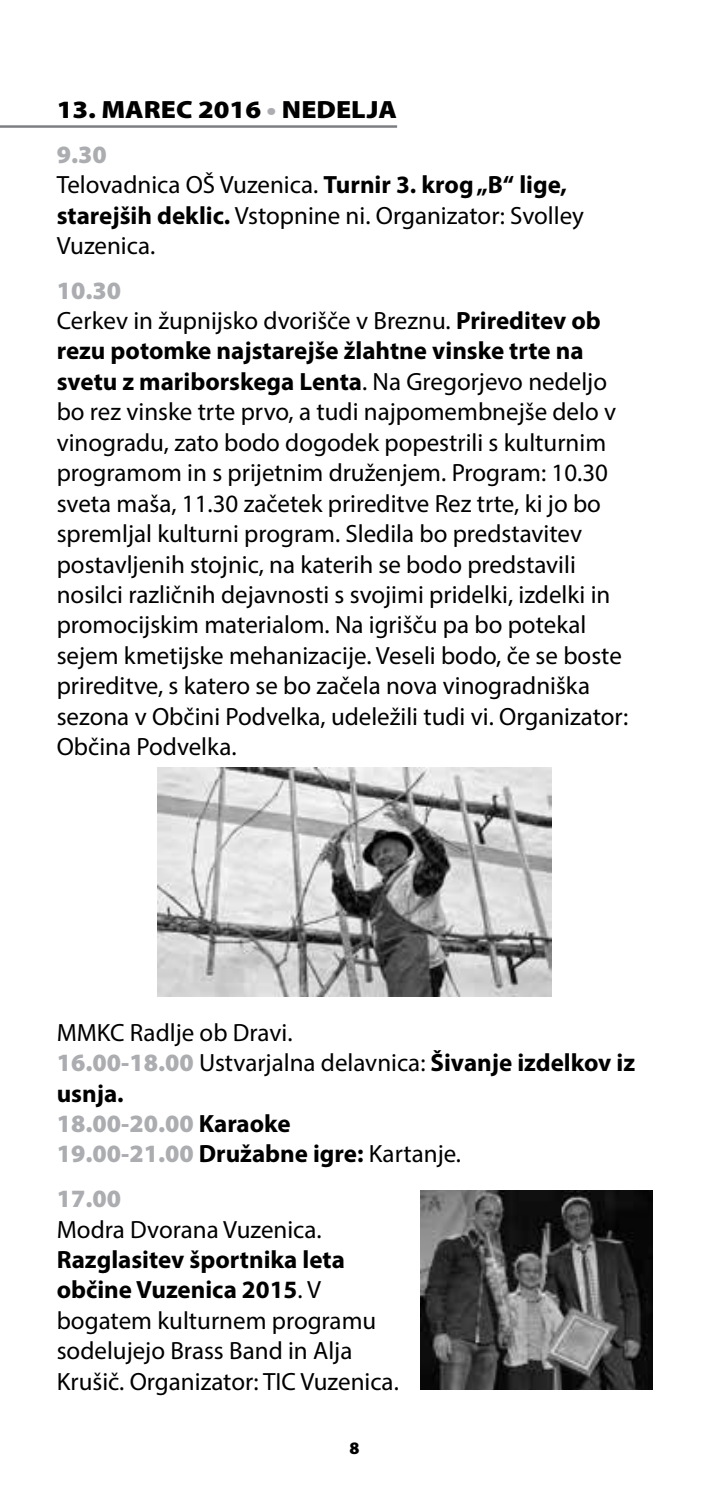
<style>
.page{position:relative;width:709px;height:1489px;background:#fff}
.page>*{position:absolute;margin:0;border:0;box-sizing:border-box;transform-origin:0 0}
.t1{font:25px/30.5px "Myriad Pro";color:#000}
.t2{font:900 25px/44.5px "Myriad Pro";color:#000;scale:1.1 1}
.t3{font:900 25px "Myriad Pro";color:#abadb0}
.t4{font:900 17.5px "Myriad Pro";color:#000}
.s1{color:#abadb0}
.s2{font-weight:700}
.s3{font-weight:900;color:#abadb0}
</style>
<div class="page">
<hr style="left:0;top:125px;width:397px;height:3px;background:#7c7e81">
<img style="left:158px;top:767px;width:393px;height:229px">
<img style="left:420px;top:1190px;width:232px;height:199px">
<p class="t2" style="left:57px;top:88px;width:311px">13. MAREC 2016 <span class="s1">•</span> NEDELJA<br><span class="s1">9.30</span></p>
<p class="t1" style="left:57px;top:169px;width:529px">Telovadnica OŠ Vuzenica. <span class="s2">Turnir 3. krog „B“ lige, starejših deklic.</span> Vstopnine ni. Organizator: Svolley<br>Vuzenica.</p>
<p class="t1" style="left:57px;top:274px;width:573px"><span class="s3">10.30<br></span>Cerkev in župnijsko dvorišče v Breznu. <span class="s2">Prireditev ob rezu potomke najstarejše žlahtne vinske trte na svetu z mariborskega Lenta</span>. Na Gregorjevo nedeljo bo rez vinske trte prvo, a tudi najpomembnejše delo v vinogradu, zato bodo dogodek popestrili s kulturnim programom in s prijetnim druženjem. Program: 10.30 sveta maša, 11.30 začetek prireditve Rez trte, ki jo bo spremljal kulturni program. Sledila bo predstavitev postavljenih stojnic, na katerih se bodo predstavili nosilci različnih dejavnosti s svojimi pridelki, izdelki in promocijskim materialom. Na igrišču pa bo potekal sejem kmetijske mehanizacije. Veseli bodo, če se boste prireditve, s katero se bo začela nova vinogradniška sezona v Občini Podvelka, udeležili tudi vi. Organizator:<br>Občina Podvelka.</p>
<p class="t1" style="left:57px;top:1016px;width:580px">MMKC Radlje ob Dravi.<br><span class="s3">16.00-18.00</span> Ustvarjalna delavnica: <span class="s2">Šivanje izdelkov iz usnja.<br></span><span class="s3">18.00-20.00</span> <span class="s2">Karaoke<br></span><span class="s3">19.00-21.00</span> <span class="s2">Družabne igre:</span> Kartanje.</p>
<p class="t3" style="left:57px;top:1184px;width:66px">17.00</p>
<p class="t1" style="left:57px;top:1213px;width:266px">Modra Dvorana Vuzenica.</p>
<p class="t1" style="left:57px;top:1243px;width:343px"><span class="s2">Razglasitev športnika leta občine Vuzenica 2015</span>. V bogatem kulturnem programu sodelujejo Brass Band in Alja<br>Krušič. Organizator: TIC Vuzenica.</p>
<p class="t4" style="left:349px;top:1438px;width:12px">8</p>
</div>
